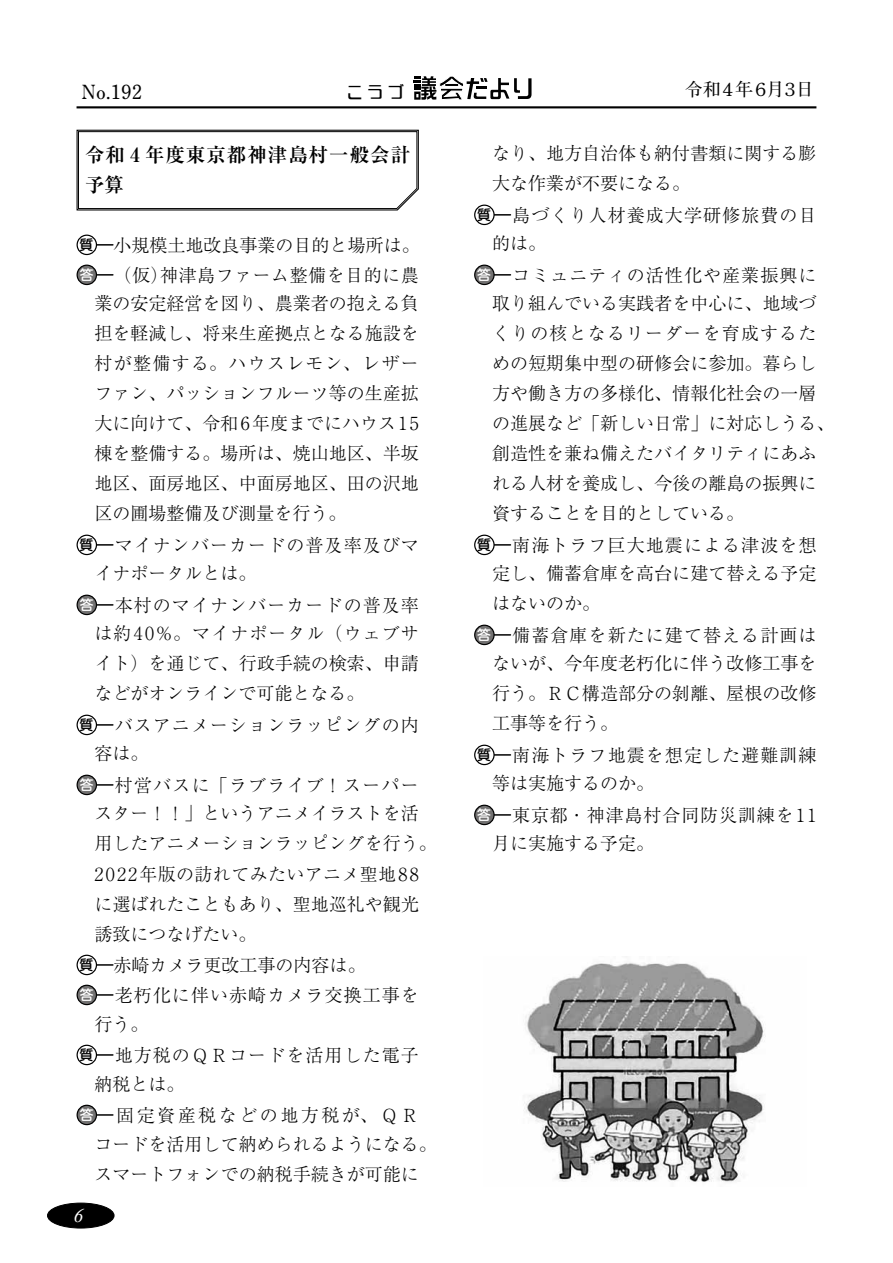
<style>
.page{position:relative;width:893px;height:1263px;background:#fff}
.page>*{position:absolute;margin:0;border:0;box-sizing:border-box;transform-origin:0 0}
.t1{font:700 19.5px/30px "Ryumin Pro";letter-spacing:.05em;color:#000}
.t2{font:700 19.5px "Futo Min A101 Pro";color:#000}
.t3{font:italic 19.5px "Garamond Premr Pro";color:#fff}
.t4{font:300 18px/29.4px "Ryumin Pro";color:#000}
.t5{font:300 18px/31.2px "Ryumin Pro";letter-spacing:.06em;color:#000}
.t6{font:300 18px/31.2px "Ryumin Pro";letter-spacing:.05em;color:#000}
.t7{font:300 18px/31.2px "Ryumin Pro";letter-spacing:.07em;color:#000}
.t8{font:300 18px "Ryumin Pro";letter-spacing:.02em;color:#000}
.t9{font:300 18px "Ryumin Pro";letter-spacing:.03em;color:#000}
.t10{font:300 18px "Ryumin Pro";letter-spacing:.075em;color:#000}
.t11{font:300 18px "Ryumin Pro";letter-spacing:.065em;color:#000}
.t12{font:700 18px "Futo Min A101 Pro";letter-spacing:-.11em;color:#000}
.t13{font:16.5px "DF So Gei W5 WING RKSJ H";color:#000}
.t14{font:500 13.8px "UD Shin M Go Pro";color:#fff}
.s1{font-family:"UD Shin M Go Pro";font-weight:500;font-size:13.8px}
.s2{font-family:"UD Shin M Go Pro";font-weight:500;font-size:13.8px;color:#fff}
</style>
<div class="page">
<hr style="left:77px;top:106px;width:739px;height:2px;background:#000">
<div style="left:48px;top:1203px;width:66px;height:25px;background:#000;border-radius:50%"></div>
<div style="left:47px;top:1203px;width:67px;height:25px;border:1px solid #000;border-radius:50%"></div>
<svg style="left:413px;top:76px;width:118px;height:24px"></svg>
<svg style="left:97px;top:244px;width:16px;height:2px"></svg>
<div style="left:77px;top:235px;width:20px;height:20px;border:1px solid #000;border-radius:50%"></div>
<svg style="left:97px;top:274px;width:16px;height:2px"></svg>
<div style="left:77px;top:265px;width:19px;height:19px;background:#727171;border-radius:50%"></div>
<div style="left:77px;top:265px;width:20px;height:20px;border:1px solid #000;border-radius:50%"></div>
<svg style="left:97px;top:544px;width:16px;height:2px"></svg>
<div style="left:77px;top:535px;width:20px;height:20px;border:1px solid #000;border-radius:50%"></div>
<svg style="left:97px;top:604px;width:16px;height:2px"></svg>
<div style="left:77px;top:595px;width:19px;height:19px;background:#727171;border-radius:50%"></div>
<div style="left:77px;top:595px;width:20px;height:20px;border:1px solid #000;border-radius:50%"></div>
<svg style="left:97px;top:724px;width:16px;height:2px"></svg>
<div style="left:77px;top:715px;width:20px;height:20px;border:1px solid #000;border-radius:50%"></div>
<svg style="left:97px;top:784px;width:16px;height:2px"></svg>
<div style="left:77px;top:775px;width:19px;height:19px;background:#727171;border-radius:50%"></div>
<div style="left:77px;top:775px;width:20px;height:20px;border:1px solid #000;border-radius:50%"></div>
<svg style="left:97px;top:964px;width:16px;height:2px"></svg>
<div style="left:77px;top:955px;width:20px;height:20px;border:1px solid #000;border-radius:50%"></div>
<svg style="left:97px;top:994px;width:16px;height:2px"></svg>
<div style="left:77px;top:985px;width:19px;height:19px;background:#727171;border-radius:50%"></div>
<div style="left:77px;top:985px;width:20px;height:20px;border:1px solid #000;border-radius:50%"></div>
<svg style="left:97px;top:1054px;width:16px;height:2px"></svg>
<div style="left:77px;top:1045px;width:20px;height:20px;border:1px solid #000;border-radius:50%"></div>
<svg style="left:97px;top:1114px;width:16px;height:2px"></svg>
<div style="left:77px;top:1105px;width:19px;height:19px;background:#727171;border-radius:50%"></div>
<div style="left:77px;top:1105px;width:20px;height:20px;border:1px solid #000;border-radius:50%"></div>
<svg style="left:495px;top:214px;width:15px;height:2px"></svg>
<div style="left:474px;top:205px;width:21px;height:20px;border:1px solid #000;border-radius:50%"></div>
<svg style="left:495px;top:274px;width:15px;height:2px"></svg>
<div style="left:475px;top:265px;width:19px;height:19px;background:#727171;border-radius:50%"></div>
<div style="left:474px;top:265px;width:21px;height:20px;border:1px solid #000;border-radius:50%"></div>
<svg style="left:495px;top:544px;width:15px;height:2px"></svg>
<div style="left:474px;top:535px;width:21px;height:20px;border:1px solid #000;border-radius:50%"></div>
<svg style="left:495px;top:634px;width:15px;height:2px"></svg>
<div style="left:475px;top:625px;width:19px;height:19px;background:#727171;border-radius:50%"></div>
<div style="left:474px;top:625px;width:21px;height:20px;border:1px solid #000;border-radius:50%"></div>
<svg style="left:495px;top:754px;width:15px;height:2px"></svg>
<div style="left:474px;top:745px;width:21px;height:20px;border:1px solid #000;border-radius:50%"></div>
<svg style="left:495px;top:814px;width:15px;height:2px"></svg>
<div style="left:475px;top:805px;width:19px;height:19px;background:#727171;border-radius:50%"></div>
<div style="left:474px;top:805px;width:21px;height:20px;border:1px solid #000;border-radius:50%"></div>
<img style="left:524px;top:962px;width:242px;height:220px">
<svg style="left:76px;top:129px;width:343px;height:82px"></svg>
<p class="t2" style="left:82px;top:76px;width:62px">No.192</p>
<p class="t13" style="left:348px;top:84px;width:58px">こうづ</p>
<p class="t12" style="left:685px;top:76px;width:131px">令和４年６月３日</p>
<p class="t1" style="left:85px;top:138px;width:327px">令和 4 年度東京都神津島村一般会計予算</p>
<p class="t4" style="left:80px;top:229px;width:341px"><span class="s1">質</span> 小規模土地改良事業の目的と場所は。</p>
<p class="t9" style="left:80px;top:261px;width:340px"><span class="s2">答</span> （仮）神津島ファーム整備を目的に農</p>
<p class="t4" style="left:95px;top:288px;width:326px">業の安定経営を図り、農業者の抱える負</p>
<p class="t4" style="left:95px;top:318px;width:326px">担を軽減し、将来生産拠点となる施設を</p>
<p class="t10" style="left:95px;top:350px;width:326px">村が整備する。ハウスレモン、レザー</p>
<p class="t4" style="left:95px;top:378px;width:326px">ファン、パッションフルーツ等の生産拡</p>
<p class="t4" style="left:95px;top:408px;width:326px">大に向けて、令和6年度までにハウス15</p>
<p class="t4" style="left:95px;top:438px;width:326px">棟を整備する。場所は、焼山地区、半坂</p>
<p class="t4" style="left:95px;top:468px;width:326px">地区、面房地区、中面房地区、田の沢地</p>
<p class="t4" style="left:95px;top:498px;width:253px">区の圃場整備及び測量を行う。</p>
<p class="t5" style="left:80px;top:528px;width:341px"><span class="s1">質</span> マイナンバーカードの普及率及びマ</p>
<p class="t5" style="left:80px;top:557px;width:341px;text-indent:15px">イナポータルとは。<br><span class="s2">答</span> 本村のマイナンバーカードの普及率</p>
<p class="t5" style="left:95px;top:617px;width:326px">は約40％。マイナポータル（ウェブサ</p>
<p class="t4" style="left:95px;top:648px;width:326px">イト）を通じて、行政手続の検索、申請</p>
<p class="t4" style="left:95px;top:678px;width:271px">などがオンラインで可能となる。</p>
<p class="t5" style="left:80px;top:708px;width:341px"><span class="s1">質</span> バスアニメーションラッピングの内</p>
<p class="t7" style="left:80px;top:737px;width:341px;text-indent:15px">容は。<br><span class="s2">答</span> 村営バスに「ラブライブ！スーパー</p>
<p class="t4" style="left:95px;top:798px;width:326px">スター！！」というアニメイラストを活</p>
<p class="t4" style="left:95px;top:828px;width:344px">用したアニメーションラッピングを行う。</p>
<p class="t8" style="left:95px;top:860px;width:326px">2022年版の訪れてみたいアニメ聖地88</p>
<p class="t4" style="left:95px;top:888px;width:326px">に選ばれたこともあり、聖地巡礼や観光</p>
<p class="t4" style="left:95px;top:918px;width:163px">誘致につなげたい。</p>
<p class="t4" style="left:80px;top:949px;width:287px"><span class="s1">質</span> 赤崎カメラ更改工事の内容は。</p>
<p class="t5" style="left:80px;top:978px;width:341px"><span class="s2">答</span> 老朽化に伴い赤崎カメラ交換工事を</p>
<p class="t4" style="left:95px;top:1008px;width:55px">行う。</p>
<p class="t5" style="left:95px;top:1039px;width:326px;line-height:28.8px;text-indent:-15px"><span class="s1">質</span> 地方税のＱＲコードを活用した電子納税とは。</p>
<p class="t14" style="left:80px;top:1104px;width:15px">答</p>
<p class="t4" style="left:95px;top:1099px;width:344px;text-indent:22px">固定資産税などの地方税が、ＱＲコードを活用して納められるようになる。スマートフォンでの納税手続きが可能に</p>
<p class="t3" style="left:74px;top:1203px;width:11px">6</p>
<p class="t4" style="left:492px;top:138px;width:326px">なり、地方自治体も納付書類に関する膨</p>
<p class="t4" style="left:492px;top:168px;width:199px">大な作業が不要になる。</p>
<p class="t5" style="left:477px;top:198px;width:341px"><span class="s1">質</span> 島づくり人材養成大学研修旅費の目</p>
<p class="t5" style="left:477px;top:227px;width:341px;text-indent:15px">的は。<br><span class="s2">答</span> コミュニティの活性化や産業振興に</p>
<p class="t4" style="left:492px;top:288px;width:326px">取り組んでいる実践者を中心に、地域づ</p>
<p class="t11" style="left:492px;top:320px;width:326px">くりの核となるリーダーを育成するた</p>
<p class="t4" style="left:492px;top:348px;width:326px">めの短期集中型の研修会に参加。暮らし</p>
<p class="t4" style="left:492px;top:378px;width:326px">方や働き方の多様化、情報化社会の一層</p>
<p class="t4" style="left:492px;top:408px;width:344px">の進展など「新しい日常」に対応しうる、</p>
<p class="t4" style="left:492px;top:438px;width:326px">創造性を兼ね備えたバイタリティにあふ</p>
<p class="t4" style="left:492px;top:468px;width:326px">れる人材を養成し、今後の離島の振興に</p>
<p class="t4" style="left:492px;top:498px;width:253px">資することを目的としている。</p>
<p class="t5" style="left:477px;top:528px;width:341px"><span class="s1">質</span> 南海トラフ巨大地震による津波を想</p>
<p class="t4" style="left:492px;top:558px;width:326px">定し、備蓄倉庫を高台に建て替える予定</p>
<p class="t4" style="left:492px;top:588px;width:109px">はないのか。</p>
<p class="t5" style="left:477px;top:618px;width:341px"><span class="s2">答</span> 備蓄倉庫を新たに建て替える計画は</p>
<p class="t4" style="left:492px;top:648px;width:326px">ないが、今年度老朽化に伴う改修工事を</p>
<p class="t4" style="left:492px;top:678px;width:326px">行う。ＲＣ構造部分の剝離、屋根の改修</p>
<p class="t4" style="left:492px;top:708px;width:127px">工事等を行う。</p>
<p class="t5" style="left:477px;top:738px;width:341px"><span class="s1">質</span> 南海トラフ地震を想定した避難訓練</p>
<p class="t6" style="left:477px;top:767px;width:341px;text-indent:15px">等は実施するのか。<br><span class="s2">答</span> 東京都・神津島村合同防災訓練を11</p>
<p class="t4" style="left:492px;top:828px;width:163px">月に実施する予定。</p>
</div>
